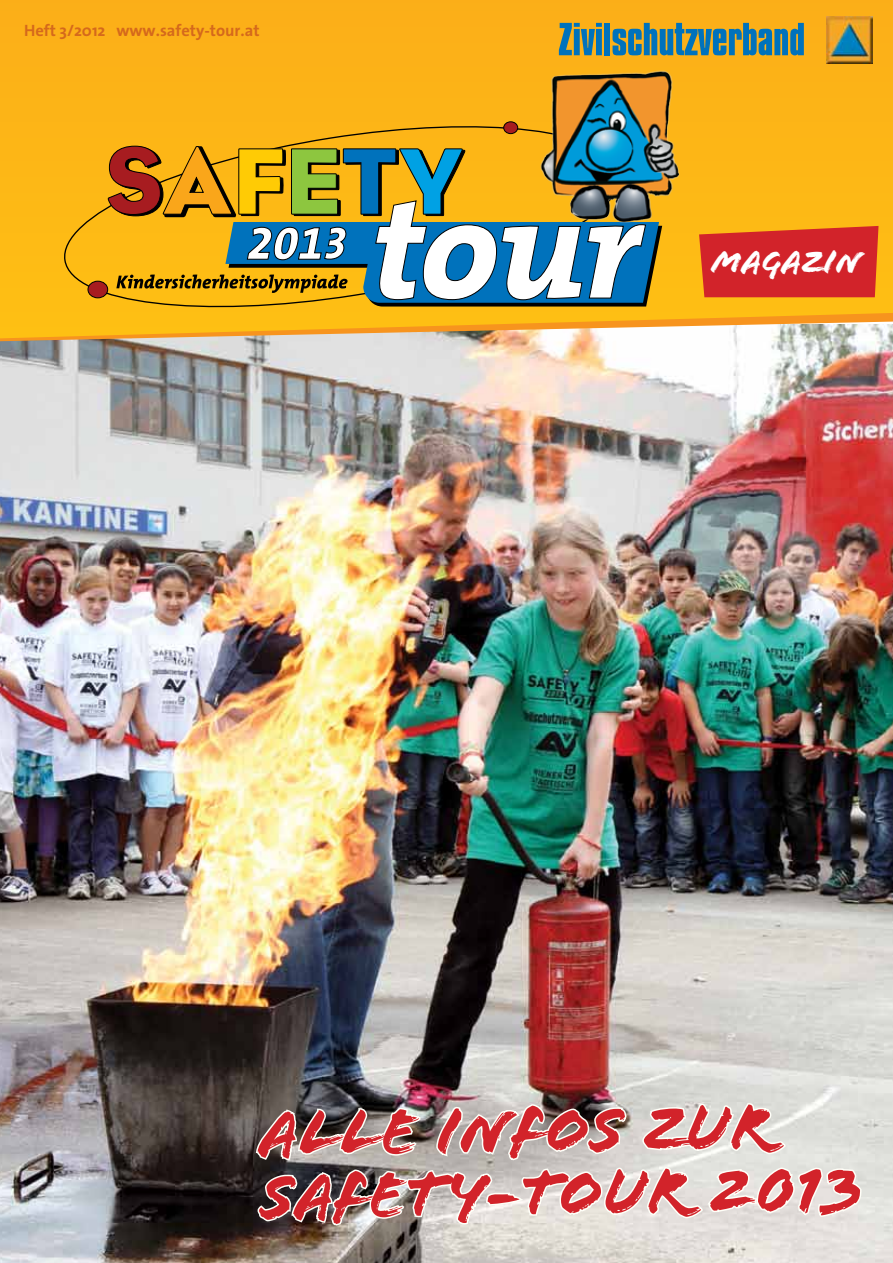
<style>
.page{position:relative;width:893px;height:1263px;background:#fff}
.page>*{position:absolute;margin:0;border:0;box-sizing:border-box;transform-origin:0 0}
.t1{font:67.5px/63.2px "Flood Std";color:#d2232a}
.t2{font:34.5px "Flood Std";color:#fff}
.t3{font:700 16.5px "The Sans";color:#d5691c}
</style>
<div class="page">
<img style="left:0;top:341px;width:893px;height:922px">
<svg style="left:0;top:338px;width:893px;height:3px"></svg>
<svg style="left:0;top:0;width:893px;height:338px;background:#fab41f"></svg>
<img style="left:826px;top:17px;width:47px;height:46px">
<svg style="left:559px;top:23px;width:43px;height:32px"></svg>
<div style="left:604px;top:23px;width:6px;height:32px;background:#0072bc"></div>
<svg style="left:613px;top:23px;width:191px;height:32px;background:#60897c"></svg>
<svg style="left:254px;top:1101px;width:610px;height:162px"></svg>
<svg style="left:699px;top:226px;width:179px;height:71px;background:#d52f28"></svg>
<svg style="left:58px;top:114px;width:569px;height:205px;background:#f9b515"></svg>
<div style="left:88px;top:281px;width:20px;height:17px;background:#a71c20;border-radius:50%"></div>
<div style="left:88px;top:281px;width:20px;height:17px;border:1px solid #000;border-radius:50%"></div>
<div style="left:504px;top:122px;width:14px;height:12px;background:#a71c20;border-radius:50%"></div>
<div style="left:503px;top:121px;width:15px;height:13px;border:1px solid #000;border-radius:50%"></div>
<svg style="left:108px;top:145px;width:554px;height:162px"></svg>
<img style="left:535px;top:62px;width:155px;height:167px">
<p class="t3" style="left:24px;top:16px;width:237px">Heft 3/2012 www.safety-tour.at</p>
<h2 class="t2" style="left:712px;top:242px;width:152px">MAGAZIN</h2>
<h1 class="t1" style="left:259px;top:1104px;width:604px;rotate:-1deg">ALLE INFOS ZUR<br>SAFETY-TOUR 2013</h1>
</div>
